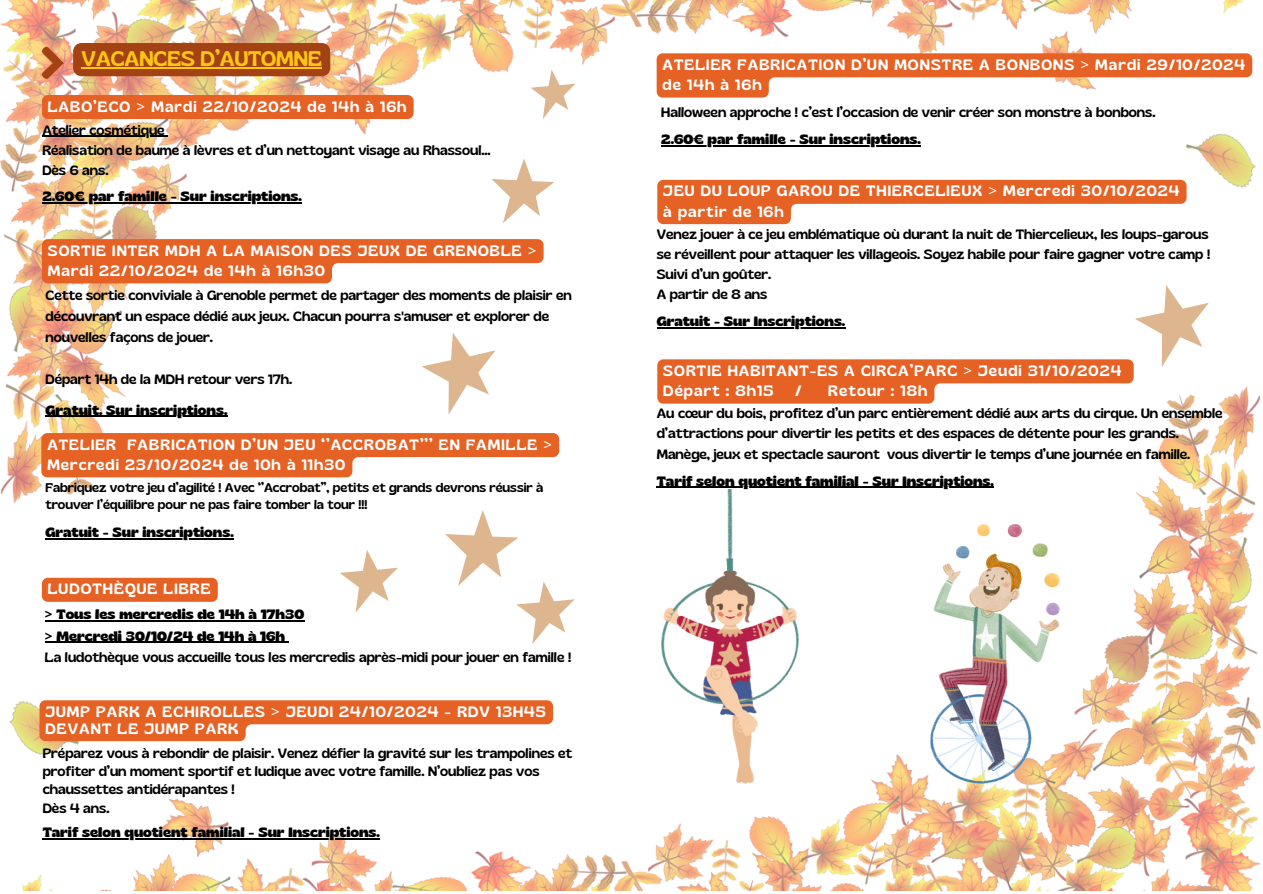
<style>
.page{position:relative;width:1263px;height:894px;background:#fff}
.page>*{position:absolute;margin:0;border:0;box-sizing:border-box;transform-origin:0 0}
.t1{font:21px "Gliker";color:#ffc513}
.t2{font:15px/20.2px "Gliker";letter-spacing:.075em;color:#fff}
.t3{font:13.5px/20.2px "Gliker";color:#000}
.t4{font:700 13.5px "Gliker";color:#000}
.t5{font:12.6px/16.8px "Gliker";color:#000}
.s1{font-family:"Noto Sans"}
</style>
<div class="page">
<img style="left:0;top:0;width:1261px;height:494px">
<svg style="left:40px;top:45px;width:24px;height:36px"></svg>
<div style="left:73px;top:43px;width:257px;height:33px;background:#a34213"></div>
<hr style="left:82px;top:67px;width:240px;height:2px;background:#ffc513">
<img style="left:3px;top:308px;width:1257px;height:581px">
<img style="left:931px;top:524px;width:128px;height:259px">
<img style="left:661px;top:489px;width:138px;height:294px">
<svg style="left:418px;top:327px;width:85px;height:90px"></svg>
<div style="left:42px;top:95px;width:372px;height:24px;background:#e56124;border-radius:6px"></div>
<hr style="left:42px;top:136px;width:123px;height:1px;background:#000">
<hr style="left:42px;top:202px;width:148px;height:1px;background:#000">
<hr style="left:190px;top:202px;width:112px;height:1px;background:#000">
<hr style="left:45px;top:620px;width:259px;height:1px;background:#000">
<hr style="left:45px;top:641px;width:240px;height:1px;background:#000">
<div style="left:42px;top:577px;width:176px;height:24px;background:#e56124;border-radius:6px"></div>
<hr style="left:45px;top:538px;width:189px;height:1px;background:#000">
<svg style="left:41px;top:433px;width:518px;height:44px"></svg>
<svg style="left:42px;top:239px;width:502px;height:44px"></svg>
<hr style="left:45px;top:415px;width:71px;height:1px;background:#000">
<hr style="left:116px;top:415px;width:111px;height:1px;background:#000">
<svg style="left:39px;top:700px;width:514px;height:41px"></svg>
<hr style="left:43px;top:838px;width:337px;height:1px;background:#000">
<svg style="left:657px;top:53px;width:595px;height:45px"></svg>
<hr style="left:661px;top:145px;width:260px;height:1px;background:#000">
<svg style="left:657px;top:180px;width:529px;height:44px"></svg>
<hr style="left:657px;top:486px;width:337px;height:2px;background:#000">
<svg style="left:340px;top:549px;width:58px;height:63px"></svg>
<svg style="left:438px;top:505px;width:137px;height:139px"></svg>
<svg style="left:531px;top:70px;width:45px;height:49px"></svg>
<svg style="left:657px;top:280px;width:559px;height:123px"></svg>
<svg style="left:486px;top:154px;width:71px;height:76px"></svg>
<p class="t1" style="left:82px;top:46px;width:242px">VACANCES D’AUTOMNE</p>
<h3 class="t2" style="left:48px;top:96px;width:360px">LABO’ECO <span class="s1">&gt;</span> Mardi 22/10/2024 de 14h à 16h</h3>
<p class="t3" style="left:42px;top:120px;width:124px">Atelier cosmétique</p>
<p class="t3" style="left:42px;top:140px;width:450px">Réalisation de baume à lèvres et d’un nettoyant visage au Rhassoul...</p>
<p class="t3" style="left:42px;top:160px;width:68px">Dès 6 ans.</p>
<p class="t4" style="left:42px;top:187px;width:261px">2.60€ par famille - Sur inscriptions.</p>
<p class="t2" style="left:48px;top:240px;width:490px">SORTIE INTER MDH A LA MAISON DES JEUX DE GRENOBLE <span class="s1">&gt;<br></span>Mardi 22/10/2024 de 14h à 16h30</p>
<h3 class="t3" style="left:45px;top:284px;width:528px;line-height:21px">Cette sortie conviviale à Grenoble permet de partager des moments de plaisir en découvrant un espace dédié aux jeux. Chacun pourra s'amuser et explorer de nouvelles façons de jouer.</h3>
<p class="t3" style="left:45px;top:368px;width:248px">Départ 14h de la MDH retour vers 17h.</p>
<p class="t4" style="left:45px;top:401px;width:183px">Gratuit. Sur inscriptions.</p>
<p class="t2" style="left:47px;top:434px;width:506px">ATELIER FABRICATION D’UN JEU ‘’ACCROBAT’’’ EN FAMILLE <span class="s1">&gt;<br></span>Mercredi 23/10/2024 de 10h à 11h30</p>
<h4 class="t5" style="left:45px;top:479px;width:499px">Fabriquez votre jeu d’agilité ! Avec ‘’Accrobat’’, petits et grands devrons réussir à trouver l’équilibre pour ne pas faire tomber la tour !!!</h4>
<h3 class="t4" style="left:45px;top:523px;width:190px">Gratuit - Sur inscriptions.</h3>
<p class="t2" style="left:48px;top:578px;width:164px">LUDOTHÈQUE LIBRE</p>
<p class="t4" style="left:45px;top:605px;width:261px"><span class="s1">&gt;</span> Tous les mercredis de 14h à 17h30</p>
<h3 class="t4" style="left:45px;top:626px;width:242px"><span class="s1">&gt;</span> Mercredi 30/10/24 de 14h à 16h</h3>
<p class="t3" style="left:45px;top:646px;width:528px">La ludothèque vous accueille tous les mercredis après-midi pour jouer en famille !</p>
<p class="t2" style="left:45px;top:702px;width:502px;line-height:16.8px">JUMP PARK A ECHIROLLES <span class="s1">&gt;</span> JEUDI 24/10/2024 - RDV 13H45<br>DEVANT LE JUMP PARK</p>
<p class="t3" style="left:43px;top:744px;width:531px;line-height:18px">Préparez vous à rebondir de plaisir. Venez défier la gravité sur les trampolines et profiter d’un moment sportif et ludique avec votre famille. N’oubliez pas vos chaussettes antidérapantes !</p>
<p class="t3" style="left:43px;top:797px;width:68px">Dès 4 ans.</p>
<h3 class="t4" style="left:43px;top:823px;width:339px">Tarif selon quotient familial - Sur Inscriptions.</h3>
<p class="t2" style="left:663px;top:54px;width:584px">ATELIER FABRICATION D’UN MONSTRE A BONBONS <span class="s1">&gt;</span> Mardi 29/10/2024 de 14h à 16h</p>
<h4 class="t3" style="left:661px;top:102px;width:496px">Halloween approche ! c’est l’occasion de venir créer son monstre à bonbons.</h4>
<p class="t4" style="left:661px;top:130px;width:261px">2.60€ par famille - Sur inscriptions.</p>
<p class="t2" style="left:663px;top:181px;width:518px">JEU DU LOUP GAROU DE THIERCELIEUX <span class="s1">&gt;</span> Mercredi 30/10/2024 à partir de 16h</p>
<h2 class="t3" style="left:657px;top:223px;width:555px;text-align:justify">Venez jouer à ce jeu emblématique où durant la nuit de Thiercelieux, les loups-garous se réveillent pour attaquer les villageois. Soyez habile pour faire gagner votre camp !<br>Suivi d’un goûter.</h2>
<p class="t3" style="left:657px;top:284px;width:112px">A partir de 8 ans</p>
<p class="t4" style="left:657px;top:312px;width:190px">Gratuit - Sur Inscriptions.</p>
<p class="t2" style="left:663px;top:360px;width:460px">SORTIE HABITANT-ES A CIRCA’PARC <span class="s1">&gt;</span> Jeudi 31/10/2024<br>Départ : 8h15</p>
<p class="t2" style="left:795px;top:380px;width:8px">/</p>
<p class="t2" style="left:828px;top:380px;width:100px">Retour : 18h</p>
<p class="t3" style="left:657px;top:403px;width:567px">Au cœur du bois, profitez d’un parc entièrement dédié aux arts du cirque. Un ensemble d’attractions pour divertir les petits et des espaces de détente pour les grands.<br>Manège, jeux et spectacle sauront vous divertir le temps d’une journée en famille.</p>
<h2 class="t4" style="left:657px;top:472px;width:339px">Tarif selon quotient familial - Sur Inscriptions.</h2>
</div>
